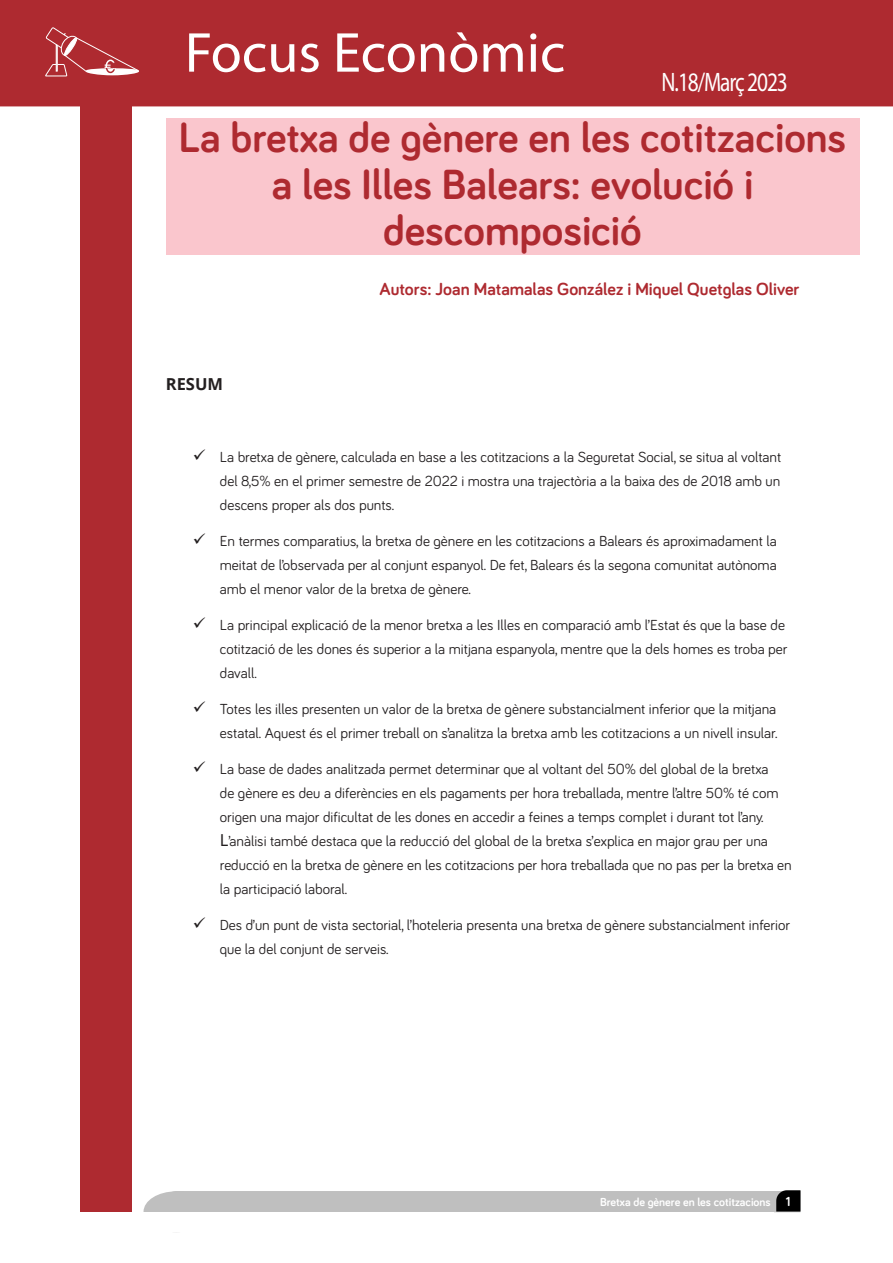
<style>
.page{position:relative;width:893px;height:1263px;background:#fff}
.page>*{position:absolute;margin:0;border:0;box-sizing:border-box;transform-origin:0 0}
.t1{font:56.7px "Myriad Pro";color:#fff}
.Titular_Focus{font:700 43.5px/46.5px "Bariol";color:#ae2a30;text-align:center}
.Titular_grafic{font:26.85px "Myriad Pro";letter-spacing:-.05em;color:#fff;scale:.8 1}
.t2{font:700 18px "Bariol";color:#ae2a30}
.t3{font:700 16.5px "Noto Sans";color:#231f20}
.t4{font:15px/24px "Bariol";color:#231f20}
.t5{font:700 12px "Bariol";color:#fff}
.s1{font-family:"Noto Sans";font-size:16.5px}
.s2{font-size:13.5px}
</style>
<div class="page">
<div style="left:144px;top:1191px;width:65px;height:41px;background:#bfbfbf;border-radius:50%"></div>
<div style="left:140px;top:1212px;width:634px;height:19px;background:#fff"></div>
<svg style="left:166px;top:1190px;width:634px;height:22px;background:#bbb"></svg>
<div style="left:81px;top:58px;width:51px;height:1153px;background:#ae2a30"></div>
<div style="left:81px;top:576px;width:51px;height:636px;background:#ae2a30"></div>
<div style="left:0;top:0;width:893px;height:106px;background:#ae2a30"></div>
<div style="left:166px;top:118px;width:693px;height:136px;background:#fac6cd"></div>
<svg style="left:45px;top:28px;width:94px;height:48px"></svg>
<p class="t1" style="left:185px;top:18px;width:382px">Focus Econòmic</p>
<p class="Titular_grafic" style="left:662px;top:65px;width:159px">N.18/Març 2023</p>
<p class="Titular_Focus" style="left:179px;top:113px;width:669px">La bretxa de gènere en les cotitzacions a les Illes Balears: evolució i descomposició</p>
<p class="t2" style="left:379px;top:277px;width:421px">Autors: Joan Matamalas González i Miquel Quetglas Oliver</p>
<p class="t3" style="left:166px;top:372px;width:59px">RESUM</p>
<p class="t4" style="left:220px;top:444px;width:563px;text-align:justify;text-indent:-27px">✓ La bretxa de gènere, calculada en base a les cotitzacions a la Seguretat Social, se situa al voltant del 8,5% en el primer semestre de 2022 i mostra una trajectòria a la baixa des de 2018 amb un descens proper als dos punts.</p>
<p class="t4" style="left:220px;top:528px;width:558px;text-align:justify;text-indent:-27px">✓ En termes comparatius, la bretxa de gènere en les cotitzacions a Balears és aproximadament la meitat de l’observada per al conjunt espanyol. De fet, Balears és la segona comunitat autònoma amb el menor valor de la bretxa de gènere.</p>
<p class="t4" style="left:220px;top:612px;width:569px;text-indent:-27px">✓ La principal explicació de la menor bretxa a les Illes en comparació amb l’Estat és que la base de cotització de les dones és superior a la mitjana espanyola, mentre que la dels homes es troba per davall.</p>
<p class="t4" style="left:193px;top:696px;width:586px;text-align:right">✓ Totes les illes presenten un valor de la bretxa de gènere substancialment inferior que la mitjana estatal. Aquest és el primer treball on s’analitza la bretxa amb les cotitzacions a un nivell insular.</p>
<p class="t4" style="left:220px;top:756px;width:573px;text-indent:-27px">✓ La base de dades analitzada permet determinar que al voltant del 50% del global de la bretxa<br>de gènere es deu a diferències en els pagaments per hora treballada, mentre l’altre 50% té com origen una major dificultat de les dones en accedir a feines a temps complet i durant tot l’any.<br><span class="s1">L</span>’anàlisi també destaca que la reducció del global de la bretxa s’explica en major grau per una reducció en la bretxa de gènere en les cotitzacions per hora treballada que no pas per la bretxa en la participació laboral.</p>
<p class="t4" style="left:220px;top:912px;width:572px;text-indent:-27px">✓ Des d’un punt de vista sectorial, l’hoteleria presenta una bretxa de gènere substancialment inferior que la del conjunt de serveis.</p>
<p class="t5" style="left:600px;top:1194px;width:192px">Bretxa de gènere en les cotitzacions <span class="s2">1</span></p>
</div>
